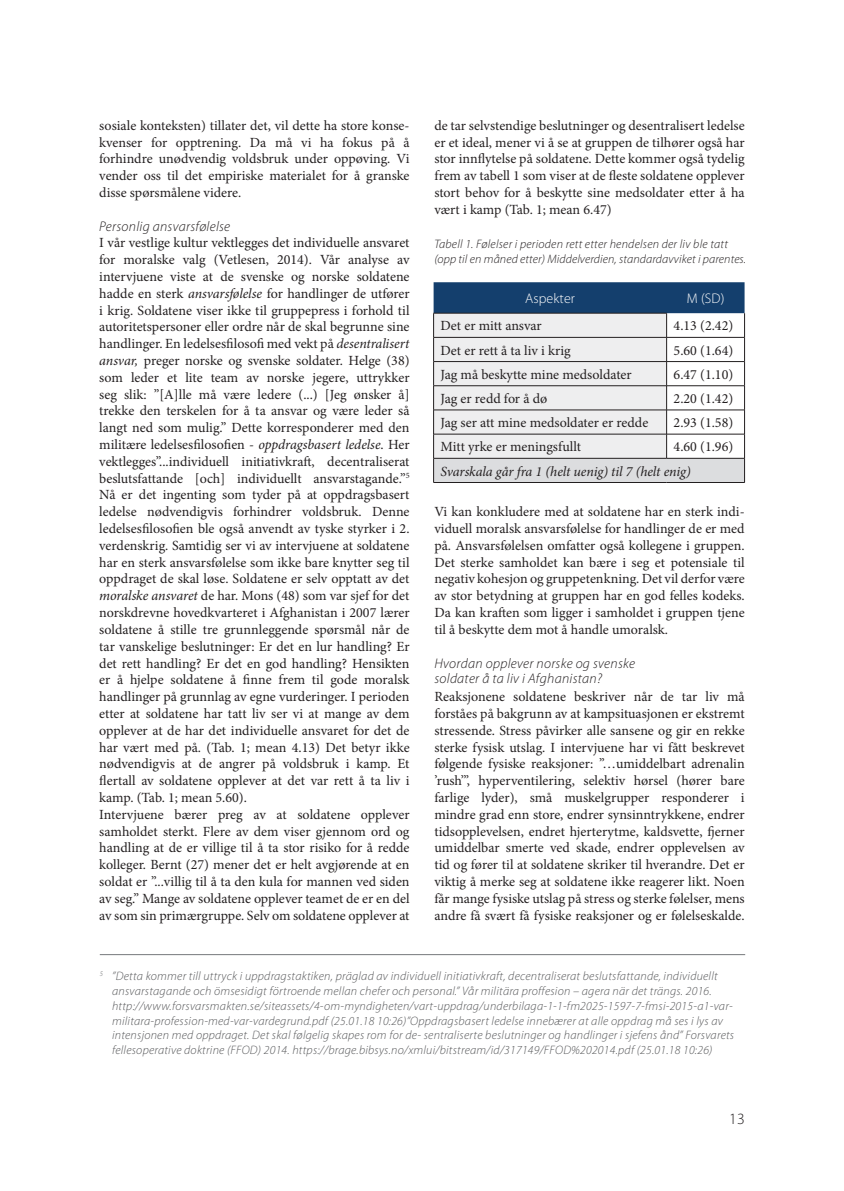
<style>
.page{position:relative;width:844px;height:1191px;background:#fff}
.page>*{position:absolute;margin:0;border:0;box-sizing:border-box;transform-origin:0 0}
.t1{font:300 15.75px "Myriad Pro";color:#231f20}
.t2{font:14px/16.8px "Minion Pro";color:#231f20;text-align:justify}
.t3{font:italic 300 14px/15.8px "Myriad Pro";letter-spacing:.02em;color:#231f20}
.t4{font:italic 14px "Minion Pro";letter-spacing:-.01em;color:#231f20}
.t5{font:300 14px "Myriad Pro";letter-spacing:.01em;color:#fff}
.t6{font:italic 300 12.25px/14.7px "Myriad Pro";letter-spacing:.02em;color:#57585a}
.t7{font:italic 300 12.25px/14.7px "Myriad Pro";letter-spacing:.01em;color:#231f20}
.s1{font-style:italic}
</style>
<div class="page">
<hr style="left:100px;top:954px;width:645px;height:1px;background:#76787b">
<svg style="left:433px;top:282px;width:312px;height:200px"></svg>
<hr style="left:433px;top:482px;width:233px;height:1px;background:#231f20">
<hr style="left:666px;top:482px;width:78px;height:1px;background:#231f20">
<p class="t2" style="left:99px;top:117px;width:312px">sosiale konteksten) tillater det, vil dette ha store konse&shy;kvenser for opptrening. Da må vi ha fokus på å forhindre unødvendig voldsbruk under oppøving. Vi vender oss til det empiriske materialet for å granske disse spørsmålene videre.</p>
<p class="t3" style="left:99px;top:218px;width:132px">Personlig ansvarsfølelse</p>
<p class="t2" style="left:99px;top:234px;width:312px;text-align:left">I vår vestlige kultur vektlegges det individuelle ansvaret for moralske valg (Vetlesen, 2014). Vår analyse av intervjuene viste at de svenske og norske soldatene hadde en sterk <span class="s1">ansvarsfølelse</span> for handlinger de utfører i krig. Soldatene viser ikke til gruppepress i forhold til autoritetspersoner eller ordre når de skal begrunne sine handlinger. En ledelsesfilosofi med vekt på <span class="s1">desentralisert ansvar,</span> preger norske og svenske soldater. Helge (38) som leder et lite team av norske jegere, uttrykker seg slik: ”[A]lle må være ledere (...) [Jeg ønsker å] trekke den terskelen for å ta ansvar og være leder så langt ned som mulig.” Dette korresponderer med den militære ledelsesfilosofien - <span class="s1">oppdragsbasert ledelse</span>. Her vektlegges”...individuell initiativkraft, decentraliserat beslutsfattande [och] individuellt ansvarstagande.”<sup>5<br></sup>Nå er det ingenting som tyder på at oppdragsbasert ledelse nødvendigvis forhindrer voldsbruk. Denne ledelsesfilosofien ble også anvendt av tyske styrker i 2. verdenskrig. Samtidig ser vi av intervjuene at soldatene har en sterk ansvarsfølelse som ikke bare knytter seg til oppdraget de skal løse. Soldatene er selv opptatt av det <span class="s1">moralske ansvaret</span> de har. Mons (48) som var sjef for det norskdrevne hovedkvarteret i Afghanistan i 2007 lærer soldatene å stille tre grunnleggende spørsmål når de tar vanskelige beslutninger: Er det en lur handling? Er det rett handling? Er det en god handling? Hensikten er å hjelpe soldatene å finne frem til gode moralsk handlinger på grunnlag av egne vurderinger. I perioden etter at soldatene har tatt liv ser vi at mange av dem opplever at de har det individuelle ansvaret for det de har vært med på. (Tab. 1; mean 4.13) Det betyr ikke nødvendigvis at de angrer på voldsbruk i kamp. Et flertall av soldatene opplever at det var rett å ta liv i kamp. (Tab. 1; mean 5.60).<br>Intervjuene bærer preg av at soldatene opplever samholdet sterkt. Flere av dem viser gjennom ord og handling at de er villige til å ta stor risiko for å redde kolleger. Bernt (27) mener det er helt avgjørende at en soldat er ”...villig til å ta den kula for mannen ved siden av seg.” Mange av soldatene opplever teamet de er en del av som sin primærgruppe. Selv om soldatene opplever at</p>
<p class="t2" style="left:434px;top:117px;width:312px">de tar selvstendige beslutninger og desentralisert ledelse er et ideal, mener vi å se at gruppen de tilhører også har stor innflytelse på soldatene. Dette kommer også tydelig frem av tabell 1 som viser at de fleste soldatene opplever stort behov for å beskytte sine medsoldater etter å ha vært i kamp (Tab. 1; mean 6.47)</p>
<p class="t7" style="left:434px;top:237px;width:313px">Tabell 1. Følelser i perioden rett etter hendelsen der liv ble tatt (opp til en måned etter) Middelverdien, standardavviket i parentes.</p>
<p class="t5" style="left:525px;top:291px;width:51px">Aspekter</p>
<p class="t5" style="left:686px;top:291px;width:39px">M (SD)</p>
<p class="t2" style="left:440px;top:317px;width:103px">Det er mitt ansvar</p>
<p class="t2" style="left:673px;top:317px;width:61px">4.13 (2.42)</p>
<p class="t2" style="left:440px;top:342px;width:132px">Det er rett å ta liv i krig</p>
<p class="t2" style="left:673px;top:342px;width:61px">5.60 (1.64)</p>
<p class="t2" style="left:440px;top:366px;width:192px">Jag må beskytte mine medsoldater</p>
<p class="t2" style="left:673px;top:366px;width:61px">6.47 (1.10)</p>
<p class="t2" style="left:440px;top:390px;width:108px">Jag er redd for å dø</p>
<p class="t2" style="left:673px;top:390px;width:61px">2.20 (1.42)</p>
<p class="t2" style="left:440px;top:414px;width:209px">Jag ser att mine medsoldater er redde</p>
<p class="t2" style="left:673px;top:414px;width:61px">2.93 (1.58)</p>
<p class="t2" style="left:440px;top:438px;width:142px">Mitt yrke er meningsfullt</p>
<p class="t2" style="left:673px;top:438px;width:61px">4.60 (1.96)</p>
<p class="t4" style="left:440px;top:461px;width:251px">Svarskala går fra 1 (helt uenig) til 7 (helt enig)</p>
<p class="t2" style="left:434px;top:503px;width:312px">Vi kan konkludere med at soldatene har en sterk indi&shy;viduell moralsk ansvarsfølelse for handlinger de er med på. Ansvarsfølelsen omfatter også kollegene i gruppen.<br>Det sterke samholdet kan bære i seg et potensiale til negativ kohesjon og gruppetenkning. Det vil derfor være av stor betydning at gruppen har en god felles kodeks.<br>Da kan kraften som ligger i samholdet i gruppen tjene til å beskytte dem mot å handle umoralsk.</p>
<p class="t3" style="left:434px;top:655px;width:202px">Hvordan opplever norske og svenske soldater å ta liv i Afghanistan?</p>
<p class="t2" style="left:434px;top:688px;width:312px">Reaksjonene soldatene beskriver når de tar liv må forståes på bakgrunn av at kampsituasjonen er ekstremt stressende. Stress påvirker alle sansene og gir en rekke sterke fysisk utslag. I intervjuene har vi fått beskrevet følgende fysiske reaksjoner: ”…umiddelbart adrenalin ’rush’”, hyperventilering, selektiv hørsel (hører bare farlige lyder), små muskelgrupper responderer i mindre grad enn store, endrer synsinntrykkene, endrer tidsopplevelsen, endret hjerterytme, kaldsvette, fjerner umiddelbar smerte ved skade, endrer opplevelsen av tid og fører til at soldatene skriker til hverandre. Det er viktig å merke seg at soldatene ikke reagerer likt. Noen får mange fysiske utslag på stress og sterke følelser, mens andre få svært få fysiske reaksjoner og er følelseskalde.</p>
<p class="t6" style="left:112px;top:969px;width:623px;text-indent:-12px"><sup>5</sup> ”Detta kommer till uttryck i uppdragstaktiken, präglad av individuell initiativkraft, decentraliserat beslutsfattande, individuellt ansvarstagande och ömsesidigt förtroende mellan chefer och personal.” Vår militära proffesion – agera när det trängs. 2016. http://www.forsvarsmakten.se/siteassets/4-om-myndigheten/vart-uppdrag/underbilaga-1-1-fm2025-1597-7-fmsi-2015-a1-var&shy;militara-profession-med-var-vardegrund.pdf (25.01.18 10:26)”Oppdragsbasert ledelse innebærer at alle oppdrag må ses i lys av intensjonen med oppdraget. Det skal følgelig skapes rom for de- sentraliserte beslutninger og handlinger i sjefens ånd” Forsvarets fellesoperative doktrine (FFOD) 2014. https://brage.bibsys.no/xmlui/bitstream/id/317149/FFOD%202014.pdf (25.01.18 10:26)</p>
<p class="t1" style="left:728px;top:1109px;width:17px">13</p>
</div>
